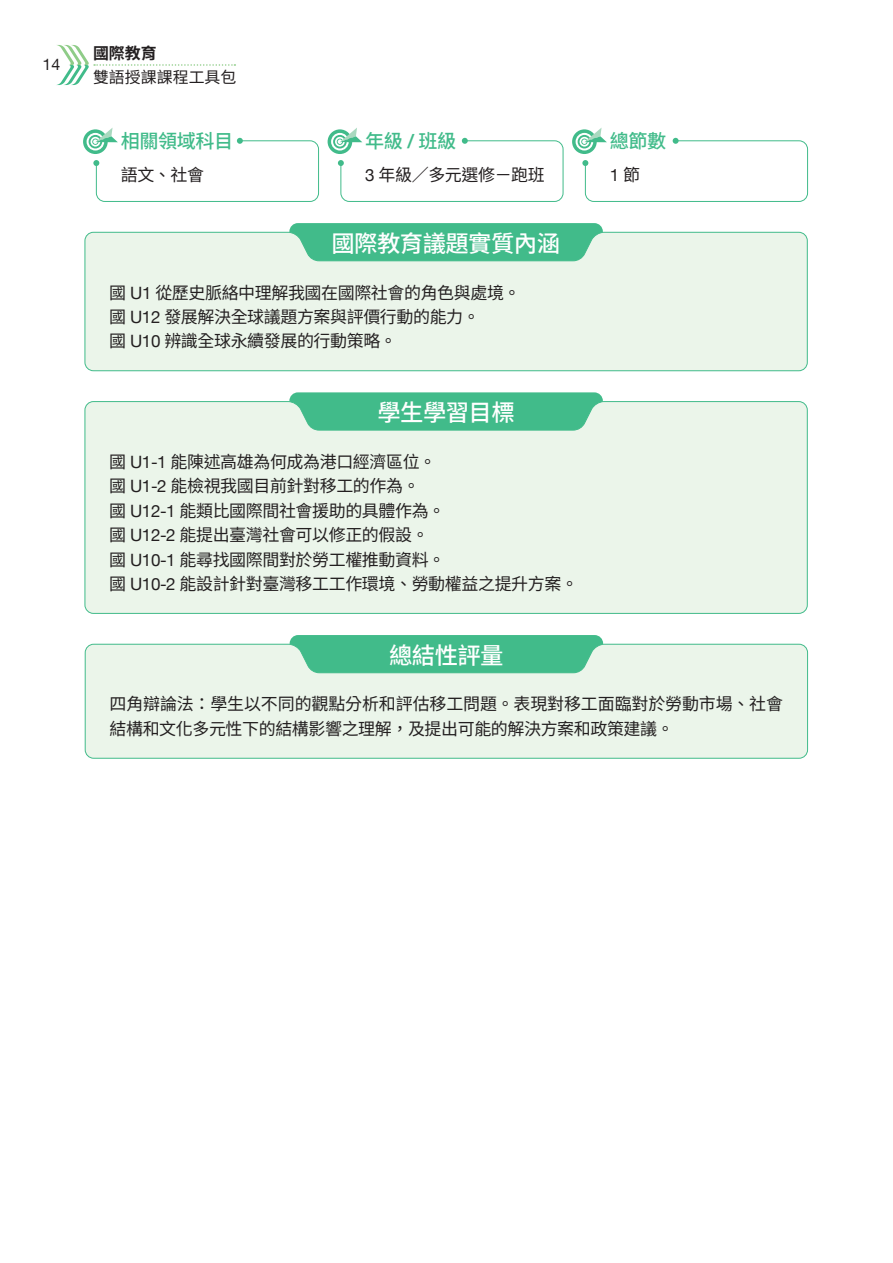
<style>
.page{position:relative;width:893px;height:1263px;background:#fff}
.page>*{position:absolute;margin:0;border:0;box-sizing:border-box;transform-origin:0 0}
.段落樣式1{font:500 23.4px "Source Han Sans TW";letter-spacing:-.025em;color:#fff}
.段落樣式1-2{font:500 19.2px "Source Han Sans TW";letter-spacing:-.025em;color:#41bb8a}
.段落樣式1-3{font:16.95px/24.5px "Source Han Sans TW";letter-spacing:-.025em;color:#231f20}
.段落樣式1-4{font:16.95px "Helvetica Neue";color:#231f20}
.t1{font:15.9px "Source Han Sans TW";color:#231f20}
.t2{font:700 15.9px "Source Han Sans TW";color:#231f20}
.t3{font:15.9px "Helvetica Neue";color:#231f20}
.s1{font-family:"Helvetica Neue"}
.s2{font-family:"Source Han Sans TW"}
</style>
<div class="page">
<svg style="left:83px;top:128px;width:236px;height:74px"></svg>
<svg style="left:328px;top:128px;width:236px;height:74px"></svg>
<svg style="left:572px;top:128px;width:236px;height:74px"></svg>
<div style="left:289px;top:223px;width:314px;height:39px;background:#41bb8a;border-radius:9px"></div>
<div style="left:289px;top:392px;width:314px;height:40px;background:#41bb8a;border-radius:9px"></div>
<svg style="left:84px;top:232px;width:724px;height:139px;background:#dbefe1"></svg>
<svg style="left:84px;top:401px;width:724px;height:213px;background:#e0f1e3"></svg>
<div style="left:290px;top:635px;width:313px;height:39px;background:#41bb8a;border-radius:9px"></div>
<svg style="left:84px;top:643px;width:724px;height:116px;background:#d7eede"></svg>
<svg style="left:57px;top:45px;width:178px;height:40px"></svg>
<p class="t3" style="left:43px;top:53px;width:19px">14</p>
<p class="t2" style="left:93px;top:45px;width:65px">國際教育</p>
<p class="t1" style="left:93px;top:68px;width:145px">雙語授課課程工具包</p>
<p class="段落樣式1-2" style="left:121px;top:130px;width:114px">相關領域科目</p>
<p class="段落樣式1-2" style="left:365px;top:130px;width:92px">年級 <span class="s1">/</span> 班級</p>
<p class="段落樣式1-2" style="left:610px;top:130px;width:58px">總節數</p>
<p class="段落樣式1-3" style="left:121px;top:163px;width:85px">語文、社會</p>
<p class="段落樣式1-3" style="left:365px;top:163px;width:181px"><span class="s1">3</span> 年級／多元選修－跑班</p>
<p class="段落樣式1-4" style="left:610px;top:163px;width:32px">1<span class="s2">節</span></p>
<p class="段落樣式1" style="left:331px;top:230px;width:230px">國際教育議題實質內涵</p>
<p class="段落樣式1-3" style="left:109px;top:280px;width:413px">國 <span class="s1">U1</span> 從歷史脈絡中理解我國在國際社會的角色與處境。</p>
<p class="段落樣式1-3" style="left:109px;top:305px;width:372px">國 <span class="s1">U12</span> 發展解決全球議題方案與評價行動的能力。</p>
<p class="段落樣式1-3" style="left:109px;top:329px;width:289px">國 <span class="s1">U10</span> 辨識全球永續發展的行動策略。</p>
<p class="段落樣式1" style="left:377px;top:399px;width:139px">學生學習目標</p>
<p class="段落樣式1-3" style="left:109px;top:450px;width:328px">國 <span class="s1">U1-1</span> 能陳述高雄為何成為港口經濟區位。</p>
<p class="段落樣式1-3" style="left:109px;top:474px;width:312px">國 <span class="s1">U1-2</span> 能檢視我國目前針對移工的作為。</p>
<p class="段落樣式1-3" style="left:109px;top:499px;width:338px">國 <span class="s1">U12-1</span> 能類比國際間社會援助的具體作為。</p>
<p class="段落樣式1-3" style="left:109px;top:523px;width:321px">國 <span class="s1">U12-2</span> 能提出臺灣社會可以修正的假設。</p>
<p class="段落樣式1-3" style="left:109px;top:548px;width:338px">國 <span class="s1">U10-1</span> 能尋找國際間對於勞工權推動資料。</p>
<p class="段落樣式1-3" style="left:109px;top:572px;width:470px">國 <span class="s1">U10-2</span> 能設計針對臺灣移工工作環境、勞動權益之提升方案。</p>
<p class="段落樣式1" style="left:389px;top:642px;width:116px">總結性評量</p>
<p class="段落樣式1-3" style="left:110px;top:692px;width:675px">四角辯論法：學生以不同的觀點分析和評估移工問題。表現對移工面臨對於勞動市場、社會結構和文化多元性下的結構影響之理解，及提出可能的解決方案和政策建議。</p>
</div>
